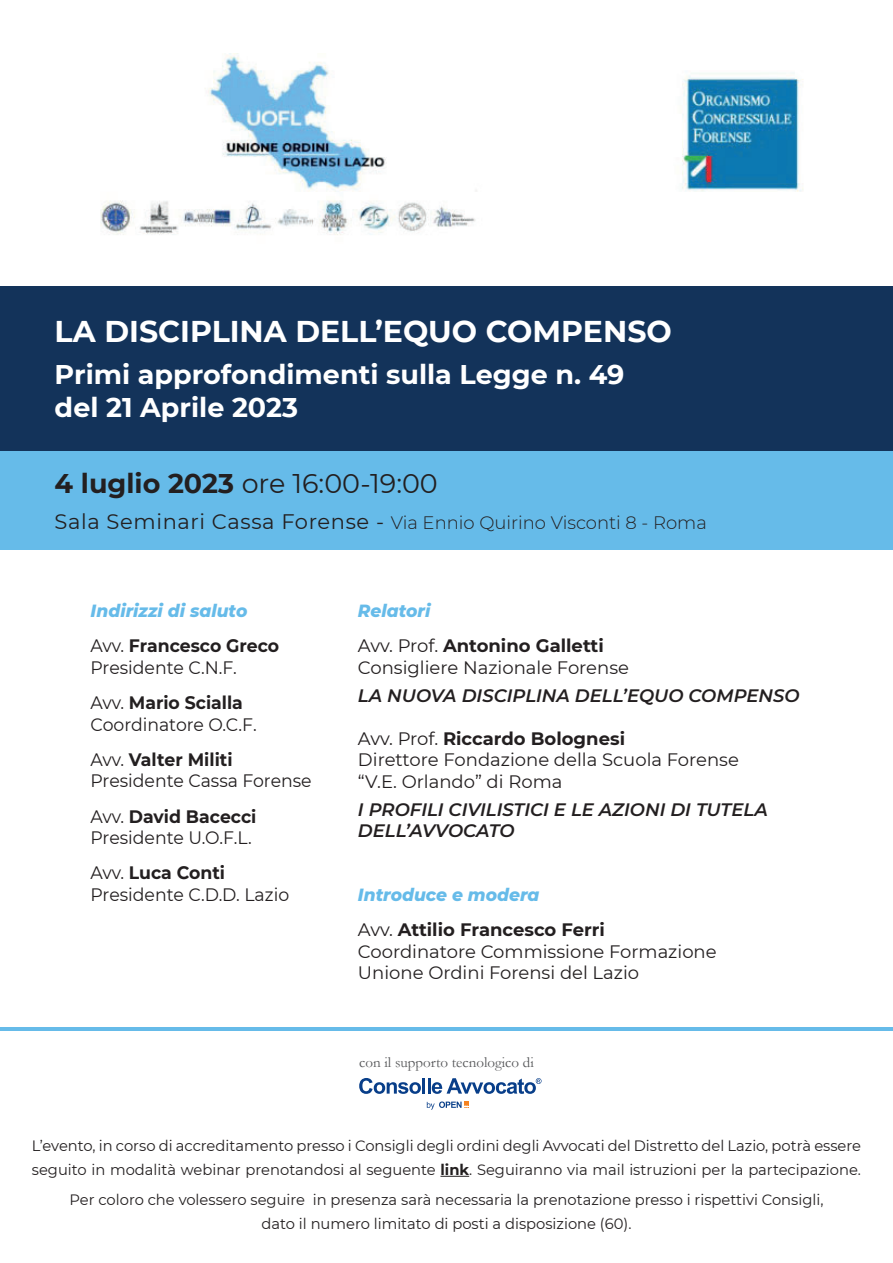
<style>
.page{position:relative;width:893px;height:1263px;background:#fff}
.page>*{position:absolute;margin:0;border:0;box-sizing:border-box;transform-origin:0 0}
.t1{font:700 30px "Montserrat";color:#fff}
.t2{font:700 27px/33px "Montserrat";color:#fff}
.t3{font:27px "Montserrat";color:#231f20}
.t4{font:18px/21.6px "Montserrat";color:#231f20}
.t5{font:18px/35.1px "Montserrat";color:#231f20;scale:.96 1}
.t6{font:italic 600 18px/21.6px "Montserrat";color:#231f20}
.t7{font:700 18px/35.1px "Montserrat";color:#231f20}
.t8{font:300 18px "Montserrat";color:#231f20}
.t9{font:italic 800 18px/35.1px "Montserrat";color:#66bbe9;scale:.95 1}
.t10{font:15px/24px "Montserrat";color:#231f20}
.t11{font:15px "Garamond";color:#57585a}
.s1{font-weight:700}
.s2{font-weight:400;font-size:21px}
.s3{font-weight:400;font-style:normal;color:#231f20}
.s4{font-weight:700;font-style:normal;color:#231f20}
.s5{font-weight:800;font-style:italic;color:#66bbe9}
.s6{font-weight:400}
</style>
<div class="page">
<div style="left:0;top:436px;width:893px;height:118px;background:#66bbe9"></div>
<hr style="left:0;top:1027px;width:893px;height:3px;background:#66bbe9">
<svg style="left:440px;top:1176px;width:29px;height:1px"></svg>
<div style="left:0;top:286px;width:893px;height:165px;background:#13335a"></div>
<img style="left:100px;top:53px;width:703px;height:182px">
<hr style="left:0;top:551px;width:893px;height:3px;background:#fff">
<svg style="left:359px;top:1078px;width:62px;height:16px"></svg>
<hr style="left:422px;top:1078px;width:3px;height:15px;background:#083e89">
<hr style="left:427px;top:1078px;width:3px;height:15px;background:#083e89">
<svg style="left:432px;top:1078px;width:109px;height:16px"></svg>
<svg style="left:427px;top:1101px;width:41px;height:8px"></svg>
<h1 class="t1" style="left:55px;top:310px;width:619px">LA DISCIPLINA DELL’EQUO COMPENSO</h1>
<h2 class="t2" style="left:55px;top:357px;width:571px">Primi approfondimenti sulla Legge n. 49 del 21 Aprile 2023</h2>
<h2 class="t3" style="left:55px;top:465px;width:385px"><span class="s1">4 luglio 2023</span> ore 16:00-19:00</h2>
<p class="t8" style="left:55px;top:510px;width:654px"><span class="s2">Sala Seminari Cassa Forense -</span> Via Ennio Quirino Visconti 8 - Roma</p>
<p class="t9" style="left:91px;top:592px;width:200px">Indirizzi di saluto<br><span class="s3">Avv.</span> <span class="s4">Francesco Greco</span></p>
<p class="t5" style="left:91px;top:649px;width:160px">Presidente C.N.F.<br>Avv. <span class="s1">Mario Scialla</span></p>
<p class="t5" style="left:91px;top:706px;width:174px">Coordinatore O.C.F.<br>Avv. <span class="s1">Valter Militi</span></p>
<p class="t5" style="left:91px;top:763px;width:232px">Presidente Cassa Forense<br>Avv. <span class="s1">David Bacecci</span></p>
<p class="t5" style="left:91px;top:820px;width:169px">Presidente U.O.F.L.<br>Avv. <span class="s1">Luca Conti</span></p>
<p class="t5" style="left:91px;top:876px;width:208px">Presidente C.D.D. Lazio</p>
<p class="t7" style="left:358px;top:592px;width:247px"><span class="s5">Relatori<br></span><span class="s6">Avv. Prof.</span> Antonino Galletti</p>
<p class="t4" style="left:358px;top:656px;width:273px">Consigliere Nazionale Forense</p>
<p class="t6" style="left:358px;top:684px;width:443px">LA NUOVA DISCIPLINA DELL’EQUO COMPENSO</p>
<p class="t4" style="left:358px;top:727px;width:382px">Avv. Prof. <span class="s1">Riccardo Bolognesi<br></span>Direttore Fondazione della Scuola Forense “V.E. Orlando” di Roma</p>
<p class="t6" style="left:358px;top:798px;width:411px">I PROFILI CIVILISTICI E LE AZIONI DI TUTELA<br>DELL’AVVOCATO</p>
<p class="t7" style="left:358px;top:876px;width:248px"><span class="s5">Introduce e modera<br></span><span class="s6">Avv.</span> Attilio Francesco Ferri</p>
<p class="t4" style="left:358px;top:940px;width:360px">Coordinatore Commissione Formazione<br>Unione Ordini Forensi del Lazio</p>
<p class="t11" style="left:359px;top:1052px;width:176px">con il supporto tecnologico di</p>
<p class="t10" style="left:32px;top:1133px;width:831px">L’evento, in corso di accreditamento presso i Consigli degli ordini degli Avvocati del Distretto del Lazio, potrà essere seguito in modalità webinar prenotandosi al seguente <span class="s1">link</span>. Seguiranno via mail istruzioni per la partecipazione.</p>
<p class="t10" style="left:70px;top:1187px;width:755px;text-align:center">Per coloro che volessero seguire in presenza sarà necessaria la prenotazione presso i rispettivi Consigli, dato il numero limitato di posti a disposizione (60).</p>
</div>
